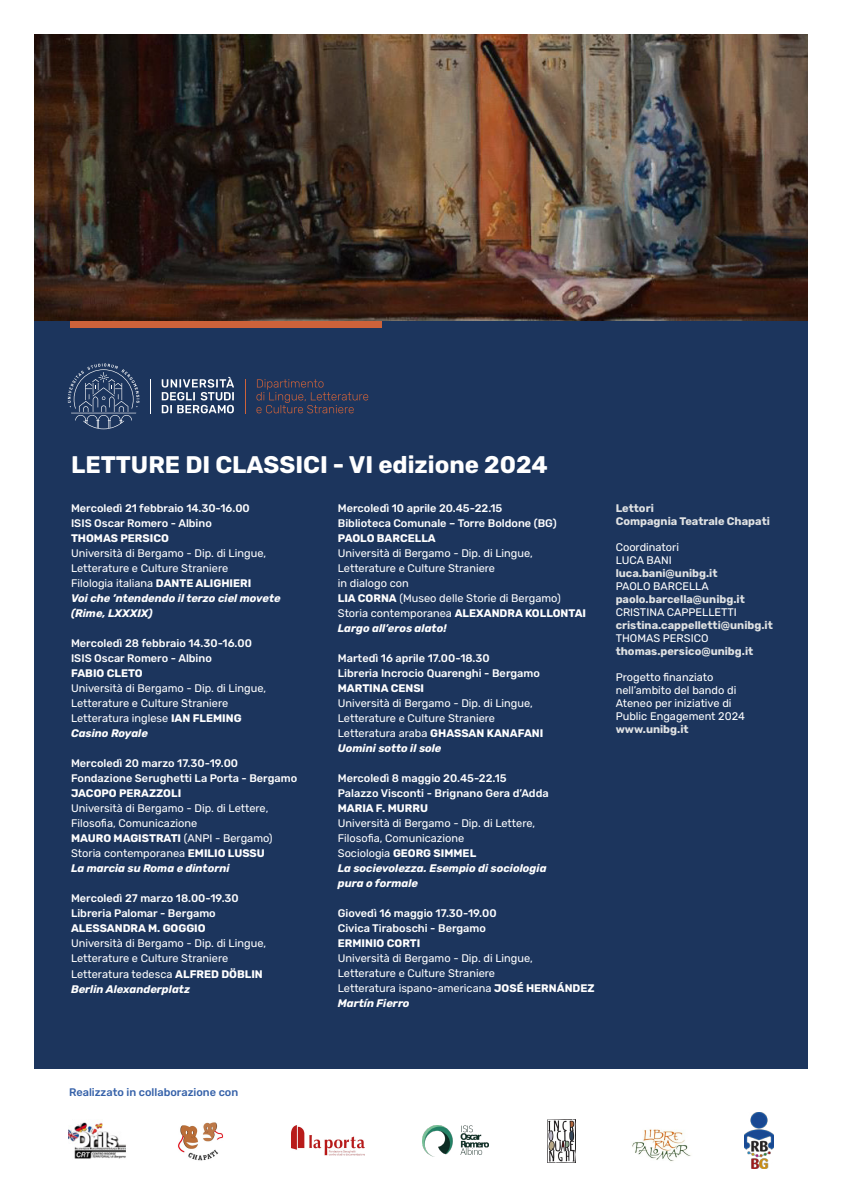
<style>
.page{position:relative;width:842px;height:1191px;background:#fff}
.page>*{position:absolute;margin:0;border:0;box-sizing:border-box;transform-origin:0 0}
.t1{font:700 24px "Rubik";color:#fff}
.t2{font:11px/15px "Rubik";color:#fff}
.t3{font:500 11px/15px "Rubik";color:#fff}
.t4{font:700 11px/13px "Rubik";color:#e0e2e3}
.t5{font:700 11px "Rubik";color:#fff}
.t6{font:500 11px "Rubik";color:#3561a9}
.s1{font-weight:700}
.s2{font-weight:700;font-style:italic}
</style>
<div class="page">
<div style="left:34px;top:321px;width:774px;height:748px;background:#1c355d"></div>
<div style="left:70px;top:321px;width:312px;height:7px;background:#cd623a"></div>
<hr style="left:150px;top:379px;width:1px;height:34px;background:#fff">
<svg style="left:162px;top:377px;width:72px;height:36px"></svg>
<svg style="left:68px;top:363px;width:71px;height:66px"></svg>
<hr style="left:245px;top:379px;width:1px;height:34px;background:#cd623a">
<svg style="left:256px;top:379px;width:112px;height:34px"></svg>
<img style="left:34px;top:34px;width:774px;height:286px">
<img style="left:68px;top:1122px;width:58px;height:37px">
<img style="left:178px;top:1122px;width:46px;height:39px">
<img style="left:291px;top:1125px;width:74px;height:30px">
<img style="left:422px;top:1125px;width:67px;height:31px">
<img style="left:547px;top:1119px;width:28px;height:43px">
<img style="left:744px;top:1112px;width:30px;height:57px">
<img style="left:632px;top:1129px;width:59px;height:32px">
<h1 class="t1" style="left:71px;top:451px;width:478px">LETTURE DI CLASSICI - VI edizione 2024</h1>
<p class="t3" style="left:338px;top:501px;width:220px">Mercoledì 10 aprile 20.45-22.15<br>Biblioteca Comunale – Torre Boldone (BG)</p>
<p class="t5" style="left:338px;top:532px;width:99px">PAOLO BARCELLA</p>
<p class="t2" style="left:338px;top:546px;width:250px">Università di Bergamo - Dip. di Lingue,<br>Letterature e Culture Straniere<br>in dialogo con<br><span class="s1">LIA CORNA</span> (Museo delle Storie di Bergamo)<br>Storia contemporanea <span class="s1">ALEXANDRA KOLLONTAI<br></span><span class="s2">Largo all’eros alato!</span></p>
<p class="t3" style="left:338px;top:651px;width:204px">Martedì 16 aprile 17.00-18.30<br>Libreria Incrocio Quarenghi - Bergamo</p>
<p class="t5" style="left:338px;top:682px;width:88px">MARTINA CENSI</p>
<p class="t2" style="left:338px;top:696px;width:207px">Università di Bergamo - Dip. di Lingue,<br>Letterature e Culture Straniere<br>Letteratura araba <span class="s1">GHASSAN KANAFANI<br></span><span class="s2">Uomini sotto il sole</span></p>
<p class="t3" style="left:338px;top:771px;width:212px">Mercoledì 8 maggio 20.45-22.15<br>Palazzo Visconti - Brignano Gera d’Adda</p>
<p class="t5" style="left:338px;top:802px;width:92px">MARIA F. MURRU</p>
<p class="t2" style="left:338px;top:816px;width:210px">Università di Bergamo - Dip. di Lettere,<br>Filosofia, Comunicazione<br>Sociologia <span class="s1">GEORG SIMMEL<br></span><span class="s2">La socievolezza. Esempio di sociologia pura o formale</span></p>
<p class="t3" style="left:338px;top:906px;width:160px">Giovedì 16 maggio 17.30-19.00<br>Civica Tiraboschi - Bergamo</p>
<p class="t5" style="left:338px;top:937px;width:84px">ERMINIO CORTI</p>
<p class="t2" style="left:338px;top:951px;width:258px">Università di Bergamo - Dip. di Lingue,<br>Letterature e Culture Straniere<br>Letteratura ispano-americana <span class="s1">JOSÉ HERNÁNDEZ </span><span class="s2">Martín Fierro</span></p>
<p class="t3" style="left:71px;top:501px;width:180px">Mercoledì 21 febbraio 14.30-16.00<br>ISIS Oscar Romero - Albino</p>
<p class="t5" style="left:71px;top:532px;width:99px">THOMAS PERSICO</p>
<p class="t2" style="left:71px;top:546px;width:211px">Università di Bergamo - Dip. di Lingue,<br>Letterature e Culture Straniere<br>Filologia italiana <span class="s1">DANTE ALIGHIERI<br></span><span class="s2">Voi che ’ntendendo il terzo ciel movete (Rime, LXXXIX)</span></p>
<p class="t3" style="left:71px;top:636px;width:182px">Mercoledì 28 febbraio 14.30-16.00<br>ISIS Oscar Romero - Albino</p>
<p class="t5" style="left:71px;top:667px;width:73px">FABIO CLETO</p>
<p class="t2" style="left:71px;top:681px;width:197px">Università di Bergamo - Dip. di Lingue,<br>Letterature e Culture Straniere<br>Letteratura inglese <span class="s1">IAN FLEMING<br></span><span class="s2">Casino Royale</span></p>
<p class="t3" style="left:71px;top:756px;width:228px">Mercoledì 20 marzo 17.30-19.00<br>Fondazione Serughetti La Porta - Bergamo</p>
<p class="t5" style="left:71px;top:787px;width:112px">JACOPO PERAZZOLI</p>
<p class="t2" style="left:71px;top:801px;width:203px">Università di Bergamo - Dip. di Lettere,<br>Filosofia, Comunicazione<br><span class="s1">MAURO MAGISTRATI</span> (ANPI - Bergamo)<br>Storia contemporanea <span class="s1">EMILIO LUSSU<br></span><span class="s2">La marcia su Roma e dintorni</span></p>
<p class="t3" style="left:71px;top:891px;width:169px">Mercoledì 27 marzo 18.00-19.30<br>Libreria Palomar - Bergamo</p>
<p class="t5" style="left:71px;top:922px;width:136px">ALESSANDRA M. GOGGIO</p>
<p class="t2" style="left:71px;top:936px;width:197px">Università di Bergamo - Dip. di Lingue,<br>Letterature e Culture Straniere<br>Letteratura tedesca <span class="s1">ALFRED DÖBLIN<br></span><span class="s2">Berlin Alexanderplatz</span></p>
<p class="t4" style="left:616px;top:502px;width:156px">Lettori<br>Compagnia Teatrale Chapati</p>
<p class="t2" style="left:616px;top:541px;width:65px;line-height:13px">Coordinatori<br>LUCA BANI</p>
<p class="t4" style="left:616px;top:567px;width:103px">luca.bani@unibg.it</p>
<p class="t2" style="left:616px;top:579px;width:95px">PAOLO BARCELLA</p>
<p class="t4" style="left:616px;top:593px;width:131px">paolo.barcella@unibg.it</p>
<p class="t2" style="left:616px;top:605px;width:123px">CRISTINA CAPPELLETTI</p>
<p class="t4" style="left:616px;top:619px;width:159px">cristina.cappelletti@unibg.it</p>
<p class="t2" style="left:616px;top:631px;width:94px">THOMAS PERSICO</p>
<p class="t4" style="left:616px;top:645px;width:139px">thomas.persico@unibg.it</p>
<p class="t2" style="left:616px;top:671px;width:131px;line-height:13px">Progetto finanziato nell’ambito del bando di<br>Ateneo per iniziative di<br>Public Engagement 2024</p>
<p class="t4" style="left:616px;top:723px;width:74px">www.unibg.it</p>
<p class="t6" style="left:69px;top:1085px;width:171px">Realizzato in collaborazione con</p>
</div>
